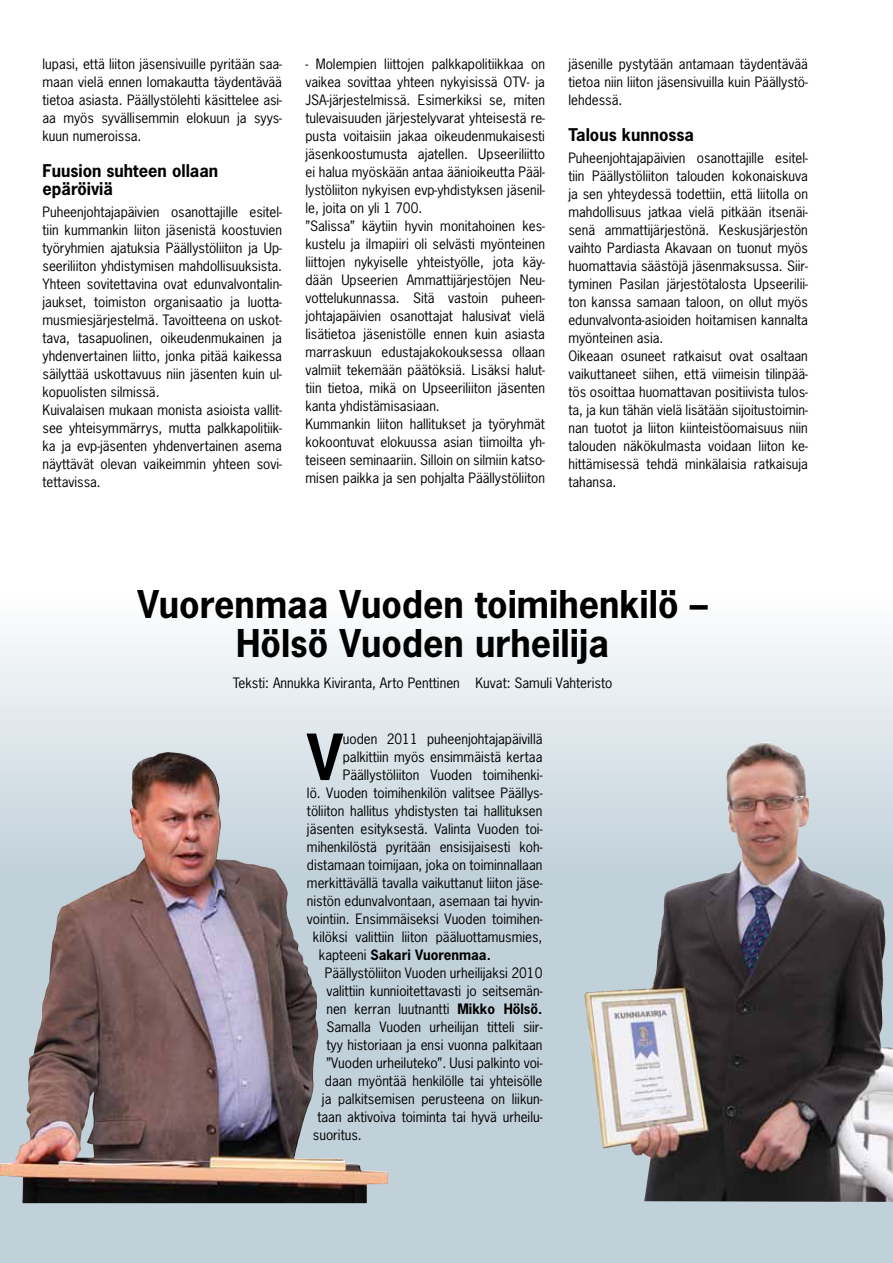
<style>
.page{position:relative;width:893px;height:1263px;background:#fff}
.page>*{position:absolute;margin:0;border:0;box-sizing:border-box;transform-origin:0 0}
.t1{font:700 59.7px "News Gothic Std";color:#000}
.t2{font:700 36px/39px "News Gothic Std";color:#000;text-align:center}
.t3{font:700 16.5px/18px "News Gothic Std";color:#000}
.t4{font:13.5px/18px "News Gothic Std";color:#000}
.t5{font:700 13.5px "News Gothic Std";color:#000}
.s1{font-weight:400}
.s2{font-weight:700}
</style>
<div class="page">
<svg style="left:0;top:637px;width:893px;height:626px;background:#d2dde4"></svg>
<img style="left:0;top:752px;width:388px;height:451px">
<img style="left:584px;top:742px;width:309px;height:460px">
<p class="t4" style="left:43px;top:55px;width:241px;text-align:justify">lupasi, että liiton jäsensivuille pyritään saa&shy;maan vielä ennen lomakautta täydentävää tietoa asiasta. Päällystölehti käsittelee asi&shy;aa myös syvällisemmin elokuun ja syys&shy;kuun numeroissa.</p>
<p class="t3" style="left:43px;top:161px;width:177px">Fuusion suhteen ollaan epäröiviä</p>
<p class="t4" style="left:43px;top:203px;width:241px">Puheenjohtajapäivien osanottajille esitel&shy;tiin kummankin liiton jäsenistä koostuvien työryhmien ajatuksia Päällystöliiton ja Up&shy;seeriliiton yhdistymisen mahdollisuuksista.<br>Yhteen sovitettavina ovat edunvalvontalin&shy;jaukset, toimiston organisaatio ja luotta&shy;musmiesjärjestelmä. Tavoitteena on uskot&shy;tava, tasapuolinen, oikeudenmukainen ja yhdenvertainen liitto, jonka pitää kaikessa säilyttää uskottavuus niin jäsenten kuin ul&shy;kopuolisten silmissä.<br>Kuivalaisen mukaan monista asioista vallit&shy;see yhteisymmärrys, mutta palkkapolitiik&shy;ka ja evp-jäsenten yhdenvertainen asema näyttävät olevan vaikeimmin yhteen sovi&shy;tettavissa.</p>
<p class="t4" style="left:305px;top:55px;width:241px">- Molempien liittojen palkkapolitiikkaa on vaikea sovittaa yhteen nykyisissä OTV- ja JSA-järjestelmissä. Esimerkiksi se, miten tulevaisuuden järjestelyvarat yhteisestä re&shy;pusta voitaisiin jakaa oikeudenmukaisesti jäsenkoostumusta ajatellen. Upseeriliitto ei halua myöskään antaa äänioikeutta Pääl&shy;lystöliiton nykyisen evp-yhdistyksen jäsenil&shy;le, joita on yli 1 700.<br>”Salissa” käytiin hyvin monitahoinen kes&shy;kustelu ja ilmapiiri oli selvästi myönteinen liittojen nykyiselle yhteistyölle, jota käy&shy;dään Upseerien Ammattijärjestöjen Neu&shy;vottelukunnassa. Sitä vastoin puheen&shy;johtajapäivien osanottajat halusivat vielä lisätietoa jäsenistölle ennen kuin asiasta marraskuun edustajakokouksessa ollaan valmiit tekemään päätöksiä. Lisäksi halut&shy;tiin tietoa, mikä on Upseeriliiton jäsenten kanta yhdistämisasiaan.<br>Kummankin liiton hallitukset ja työryhmät kokoontuvat elokuussa asian tiimoilta yh&shy;teiseen seminaariin. Silloin on silmiin katso&shy;misen paikka ja sen pohjalta Päällystöliiton</p>
<p class="t4" style="left:568px;top:55px;width:241px;text-align:justify">jäsenille pystytään antamaan täydentävää tietoa niin liiton jäsensivuilla kuin Päällystö&shy;lehdessä.</p>
<p class="t3" style="left:568px;top:125px;width:127px">Talous kunnossa</p>
<p class="t4" style="left:568px;top:149px;width:241px">Puheenjohtajapäivien osanottajille esitel&shy;tiin Päällystöliiton talouden kokonaiskuva ja sen yhteydessä todettiin, että liitolla on mahdollisuus jatkaa vielä pitkään itsenäi&shy;senä ammattijärjestönä. Keskusjärjestön vaihto Pardiasta Akavaan on tuonut myös huomattavia säästöjä jäsenmaksussa. Siir&shy;tyminen Pasilan järjestötalosta Upseerilii&shy;ton kanssa samaan taloon, on ollut myös edunvalvonta-asioiden hoitamisen kannalta myönteinen asia.<br>Oikeaan osuneet ratkaisut ovat osaltaan vaikuttaneet siihen, että viimeisin tilinpää&shy;tös osoittaa huomattavan positiivista tulos&shy;ta, ja kun tähän vielä lisätään sijoitustoimin&shy;nan tuotot ja liiton kiinteistöomaisuus niin talouden näkökulmasta voidaan liiton ke&shy;hittämisessä tehdä minkälaisia ratkaisuja tahansa.</p>
<h2 class="t2" style="left:137px;top:584px;width:572px">Vuorenmaa Vuoden toimihenkilö –<br>Hölsö Vuoden urheilija</h2>
<p class="t4" style="left:233px;top:674px;width:381px">Teksti: Annukka Kiviranta, Arto Penttinen Kuvat: Samuli Vahteristo</p>
<h1 class="t1" style="left:307px;top:718px;width:37px">V</h1>
<p class="t4" style="left:343px;top:730px;width:201px">uoden 2011 puheenjohtajapäivillä</p>
<p class="t4" style="left:343px;top:748px;width:201px">palkittiin myös ensimmäistä kertaa</p>
<p class="t4" style="left:343px;top:766px;width:201px">Päällystöliiton Vuoden toimihenki-</p>
<p class="t4" style="left:307px;top:784px;width:237px">lö. Vuoden toimihenkilön valitsee Päällys-</p>
<p class="t4" style="left:307px;top:802px;width:237px">töliiton hallitus yhdistysten tai hallituksen</p>
<p class="t4" style="left:307px;top:820px;width:237px">jäsenten esityksestä. Valinta Vuoden toi-</p>
<p class="t4" style="left:307px;top:838px;width:237px">mihenkilöstä pyritään ensisijaisesti koh-</p>
<p class="t4" style="left:307px;top:856px;width:237px">distamaan toimijaan, joka on toiminnallaan</p>
<p class="t4" style="left:307px;top:874px;width:237px">merkittävällä tavalla vaikuttanut liiton jäse-</p>
<p class="t4" style="left:307px;top:892px;width:237px">nistön edunvalvontaan, asemaan tai hyvin-</p>
<p class="t4" style="left:307px;top:910px;width:237px">vointiin. Ensimmäiseksi Vuoden toimihen-</p>
<p class="t4" style="left:313px;top:928px;width:231px">kilöksi valittiin liiton pääluottamusmies,</p>
<p class="t5" style="left:319px;top:946px;width:173px"><span class="s1">kapteeni</span> Sakari Vuorenmaa.</p>
<p class="t4" style="left:325px;top:964px;width:219px">Päällystöliiton Vuoden urheilijaksi 2010</p>
<p class="t4" style="left:326px;top:982px;width:218px">valittiin kunnioitettavasti jo seitsemän-</p>
<p class="t4" style="left:326px;top:1000px;width:217px">nen kerran luutnantti <span class="s2">Mikko Hölsö.</span></p>
<p class="t4" style="left:326px;top:1018px;width:217px">Samalla Vuoden urheilijan titteli siir-</p>
<p class="t4" style="left:326px;top:1036px;width:217px">tyy historiaan ja ensi vuonna palkitaan</p>
<p class="t4" style="left:326px;top:1054px;width:217px">”Vuoden urheiluteko”. Uusi palkinto voi-</p>
<p class="t4" style="left:325px;top:1072px;width:219px">daan myöntää henkilölle tai yhteisölle</p>
<p class="t4" style="left:322px;top:1090px;width:222px">ja palkitsemisen perusteena on liikun-</p>
<p class="t4" style="left:317px;top:1108px;width:227px">taan aktivoiva toiminta tai hyvä urheilu-</p>
<p class="t4" style="left:313px;top:1126px;width:50px">suoritus.</p>
</div>
